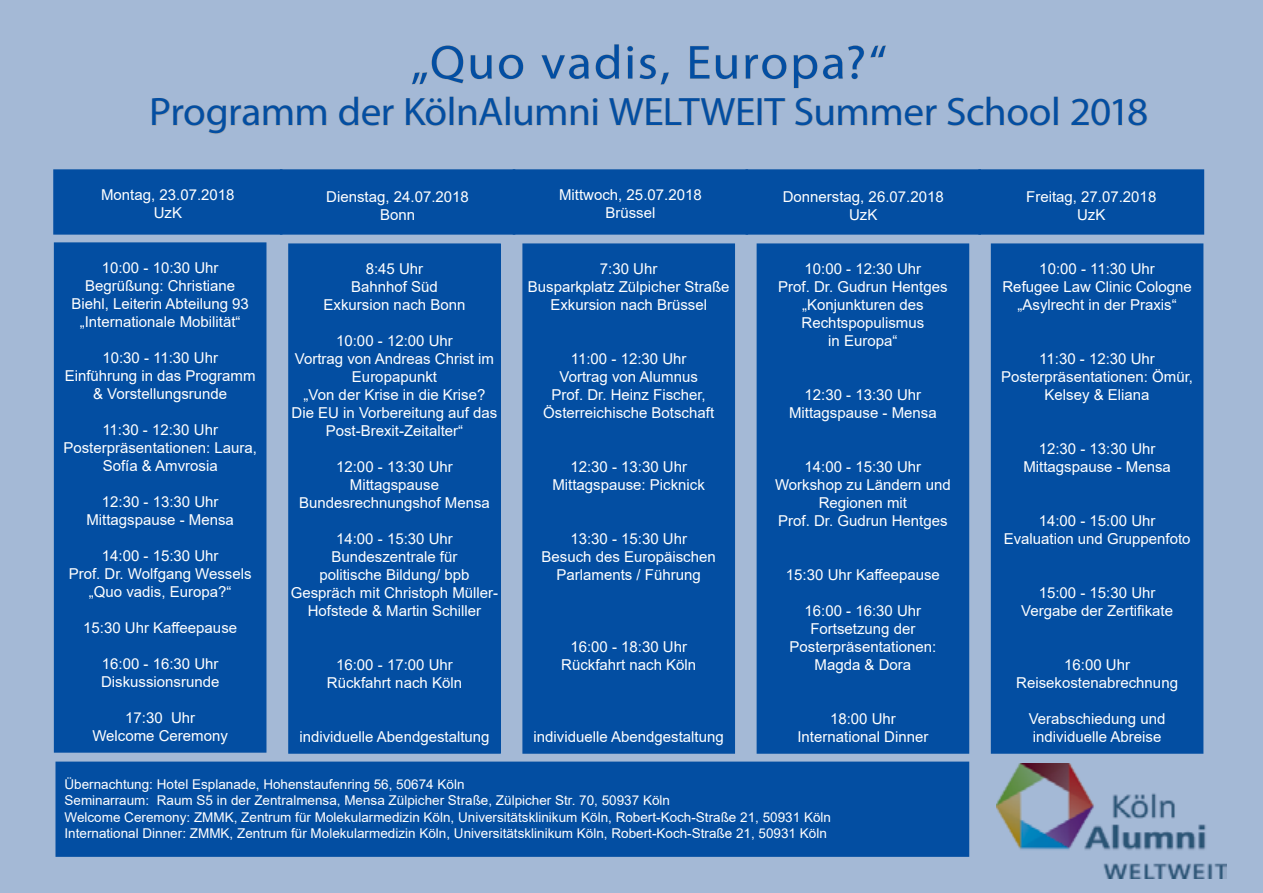
<style>
.page{position:relative;width:1263px;height:893px;background:#a4b9d6}
.page>*{position:absolute;margin:0;border:0;box-sizing:border-box;transform-origin:0 0}
.t1{font:48px "Myriad Pro";letter-spacing:.04em;color:#034ea2;scale:1.06 1}
.t2{font:39.75px "Myriad Pro";letter-spacing:-.015em;color:#034ea2;scale:1.04 1}
.t3{font:15px/18px "Arial";color:#fff;text-align:center}
.t4{font:13.5px/16.2px "Arial";color:#fff}
</style>
<div class="page">
<div style="left:54px;top:170px;width:228px;height:64px;background:#034ea2"></div>
<div style="left:53px;top:169px;width:229px;height:66px;border:2px solid #034ea2"></div>
<div style="left:281px;top:170px;width:233px;height:64px;background:#034ea2"></div>
<div style="left:280px;top:169px;width:235px;height:66px;border:2px solid #034ea2"></div>
<div style="left:513px;top:170px;width:234px;height:64px;background:#034ea2"></div>
<div style="left:513px;top:169px;width:235px;height:66px;border:2px solid #034ea2"></div>
<div style="left:746px;top:170px;width:234px;height:64px;background:#034ea2"></div>
<div style="left:745px;top:169px;width:236px;height:66px;border:2px solid #034ea2"></div>
<div style="left:979px;top:170px;width:224px;height:64px;background:#034ea2"></div>
<div style="left:978px;top:169px;width:226px;height:66px;border:2px solid #034ea2"></div>
<div style="left:55px;top:243px;width:211px;height:509px;background:#034ea2"></div>
<div style="left:54px;top:242px;width:212px;height:511px;border:2px solid #034ea2"></div>
<div style="left:289px;top:244px;width:211px;height:509px;background:#034ea2"></div>
<div style="left:288px;top:243px;width:213px;height:511px;border:2px solid #034ea2"></div>
<div style="left:523px;top:244px;width:211px;height:509px;background:#034ea2"></div>
<div style="left:522px;top:243px;width:213px;height:511px;border:2px solid #034ea2"></div>
<div style="left:757px;top:244px;width:211px;height:509px;background:#034ea2"></div>
<div style="left:757px;top:243px;width:212px;height:511px;border:2px solid #034ea2"></div>
<div style="left:991px;top:244px;width:212px;height:509px;background:#034ea2"></div>
<div style="left:56px;top:762px;width:912px;height:94px;background:#034ea2"></div>
<div style="left:56px;top:762px;width:913px;height:95px;border:2px solid #034ea2"></div>
<img style="left:996px;top:763px;width:231px;height:115px">
<svg style="left:411px;top:45px;width:53px;height:40px;background:#a4b7d0"></svg>
<svg style="left:470px;top:55px;width:22px;height:25px"></svg>
<svg style="left:498px;top:54px;width:26px;height:26px"></svg>
<svg style="left:541px;top:54px;width:48px;height:26px"></svg>
<svg style="left:595px;top:44px;width:25px;height:36px"></svg>
<svg style="left:627px;top:45px;width:42px;height:40px;background:#a4b7d0"></svg>
<svg style="left:689px;top:45px;width:49px;height:35px;background:#a4b6cf"></svg>
<svg style="left:745px;top:54px;width:42px;height:26px"></svg>
<svg style="left:793px;top:45px;width:93px;height:44px;background:#a4b7d1"></svg>
<svg style="left:152px;top:98px;width:175px;height:36px;background:#a4b6cf"></svg>
<svg style="left:339px;top:96px;width:56px;height:31px;background:#a4b6ce"></svg>
<svg style="left:406px;top:98px;width:40px;height:29px"></svg>
<div style="left:450px;top:97px;width:4px;height:29px;border:1px solid #a9abae"></div>
<svg style="left:458px;top:98px;width:46px;height:28px"></svg>
<div style="left:506px;top:97px;width:4px;height:29px;border:1px solid #a9abae"></div>
<svg style="left:514px;top:98px;width:84px;height:29px;background:#a4b6ce"></svg>
<svg style="left:608px;top:98px;width:147px;height:28px;background:#a4b5cd"></svg>
<div style="left:758px;top:98px;width:4px;height:28px;border:1px solid #a9abae"></div>
<svg style="left:764px;top:98px;width:22px;height:28px"></svg>
<svg style="left:794px;top:97px;width:143px;height:30px;background:#a4b6cf"></svg>
<svg style="left:947px;top:96px;width:104px;height:31px;background:#a4b6cf"></svg>
<div style="left:1054px;top:97px;width:4px;height:29px;border:1px solid #a9abae"></div>
<svg style="left:1071px;top:98px;width:77px;height:29px;background:#a4b5cd"></svg>
<h1 class="t1" style="left:411px;top:33px;width:450px">„Quo vadis, Europa?“</h1>
<h2 class="t2" style="left:149px;top:87px;width:962px">Programm der KölnAlumni WELTWEIT Summer School 2018</h2>
<p class="t3" style="left:101px;top:186px;width:135px">Montag, 23.07.2018<br>UzK</p>
<p class="t3" style="left:326px;top:188px;width:144px">Dienstag, 24.07.2018<br>Bonn</p>
<p class="t3" style="left:559px;top:185px;width:144px">Mittwoch, 25.07.2018<br>Brüssel</p>
<p class="t3" style="left:783px;top:188px;width:162px">Donnerstag, 26.07.2018<br>UzK</p>
<p class="t3" style="left:1026px;top:188px;width:132px">Freitag, 27.07.2018<br>UzK</p>
<p class="t3" style="left:71px;top:258px;width:179px">10:00 - 10:30 Uhr<br>Begrüßung: Christiane<br>Biehl, Leiterin Abteilung 93 „Internationale Mobilität“</p>
<p class="t3" style="left:65px;top:348px;width:192px">10:30 - 11:30 Uhr<br>Einführung in das Programm &amp; Vorstellungsrunde</p>
<p class="t3" style="left:63px;top:420px;width:195px">11:30 - 12:30 Uhr<br>Posterpräsentationen: Laura,<br>Sofía &amp; Amvrosia</p>
<p class="t3" style="left:86px;top:492px;width:149px">12:30 - 13:30 Uhr<br>Mittagspause - Mensa</p>
<p class="t3" style="left:69px;top:546px;width:184px">14:00 - 15:30 Uhr<br>Prof. Dr. Wolfgang Wessels „Quo vadis, Europa?“</p>
<p class="t3" style="left:83px;top:618px;width:155px">15:30 Uhr Kaffeepause</p>
<p class="t3" style="left:101px;top:654px;width:120px;text-align:left">16:00 - 16:30 Uhr<br>Diskussionsrunde</p>
<p class="t3" style="left:92px;top:708px;width:137px">17:30 Uhr<br>Welcome Ceremony</p>
<p class="t3" style="left:324px;top:259px;width:143px">8:45 Uhr<br>Bahnhof Süd<br>Exkursion nach Bonn</p>
<p class="t3" style="left:291px;top:331px;width:207px">10:00 - 12:00 Uhr<br>Vortrag von Andreas Christ im<br>Europapunkt<br>„Von der Krise in die Krise?<br>Die EU in Vorbereitung auf das<br>Post-Brexit-Zeitalter“</p>
<p class="t3" style="left:299px;top:457px;width:192px">12:00 - 13:30 Uhr<br>Mittagspause<br>Bundesrechnungshof Mensa</p>
<p class="t3" style="left:291px;top:529px;width:209px">14:00 - 15:30 Uhr<br>Bundeszentrale für<br>politische Bildung/ bpb<br>Gespräch mit Christoph Müller-<br>Hofstede &amp; Martin Schiller</p>
<p class="t3" style="left:327px;top:655px;width:137px">16:00 - 17:00 Uhr<br>Rückfahrt nach Köln</p>
<p class="t3" style="left:299px;top:727px;width:192px">individuelle Abendgestaltung</p>
<p class="t3" style="left:528px;top:259px;width:203px">7:30 Uhr<br>Busparkplatz Zülpicher Straße<br>Exkursion nach Brüssel</p>
<p class="t3" style="left:543px;top:349px;width:172px">11:00 - 12:30 Uhr<br>Vortrag von Alumnus<br>Prof. Dr. Heinz Fischer,<br>Österreichische Botschaft</p>
<p class="t3" style="left:552px;top:457px;width:154px">12:30 - 13:30 Uhr<br>Mittagspause: Picknick</p>
<p class="t3" style="left:541px;top:529px;width:176px">13:30 - 15:30 Uhr<br>Besuch des Europäischen<br>Parlaments / Führung</p>
<p class="t3" style="left:561px;top:637px;width:137px">16:00 - 18:30 Uhr<br>Rückfahrt nach Köln</p>
<p class="t3" style="left:534px;top:727px;width:192px">individuelle Abendgestaltung</p>
<p class="t3" style="left:778px;top:259px;width:171px">10:00 - 12:30 Uhr<br>Prof. Dr. Gudrun Hentges „Konjunkturen des<br>Rechtspopulismus<br>in Europa“</p>
<p class="t3" style="left:789px;top:385px;width:149px">12:30 - 13:30 Uhr<br>Mittagspause - Mensa</p>
<p class="t3" style="left:775px;top:457px;width:177px">14:00 - 15:30 Uhr<br>Workshop zu Ländern und<br>Regionen mit<br>Prof. Dr. Gudrun Hentges</p>
<p class="t3" style="left:786px;top:565px;width:155px">15:30 Uhr Kaffeepause</p>
<p class="t3" style="left:789px;top:601px;width:148px">16:00 - 16:30 Uhr<br>Fortsetzung der<br>Posterpräsentationen:<br>Magda &amp; Dora</p>
<p class="t3" style="left:797px;top:709px;width:132px">18:00 Uhr<br>International Dinner</p>
<p class="t4" style="left:65px;top:776px;width:768px">Übernachtung: Hotel Esplanade, Hohenstaufenring 56, 50674 Köln<br>Seminarraum: Raum S5 in der Zentralmensa, Mensa Zülpicher Straße, Zülpicher Str. 70, 50937 Köln<br>Welcome Ceremony: ZMMK, Zentrum für Molekularmedizin Köln, Universitätsklinikum Köln, Robert-Koch-Straße 21, 50931 Köln International Dinner: ZMMK, Zentrum für Molekularmedizin Köln, Universitätsklinikum Köln, Robert-Koch-Straße 21, 50931 Köln</p>
<p class="t3" style="left:1002px;top:259px;width:191px">10:00 - 11:30 Uhr<br>Refugee Law Clinic Cologne „Asylrecht in der Praxis“</p>
<p class="t3" style="left:1001px;top:349px;width:193px">11:30 - 12:30 Uhr<br>Posterpräsentationen: Ömür,<br>Kelsey &amp; Eliana</p>
<p class="t3" style="left:1023px;top:439px;width:149px">12:30 - 13:30 Uhr<br>Mittagspause - Mensa</p>
<p class="t3" style="left:1004px;top:511px;width:188px">14:00 - 15:00 Uhr<br>Evaluation und Gruppenfoto</p>
<p class="t3" style="left:1021px;top:583px;width:153px">15:00 - 15:30 Uhr<br>Vergabe der Zertifikate</p>
<p class="t3" style="left:1016px;top:655px;width:163px">16:00 Uhr<br>Reisekostenabrechnung</p>
<p class="t3" style="left:1029px;top:709px;width:138px;text-align:left">Verabschiedung und individuelle Abreise</p>
</div>
